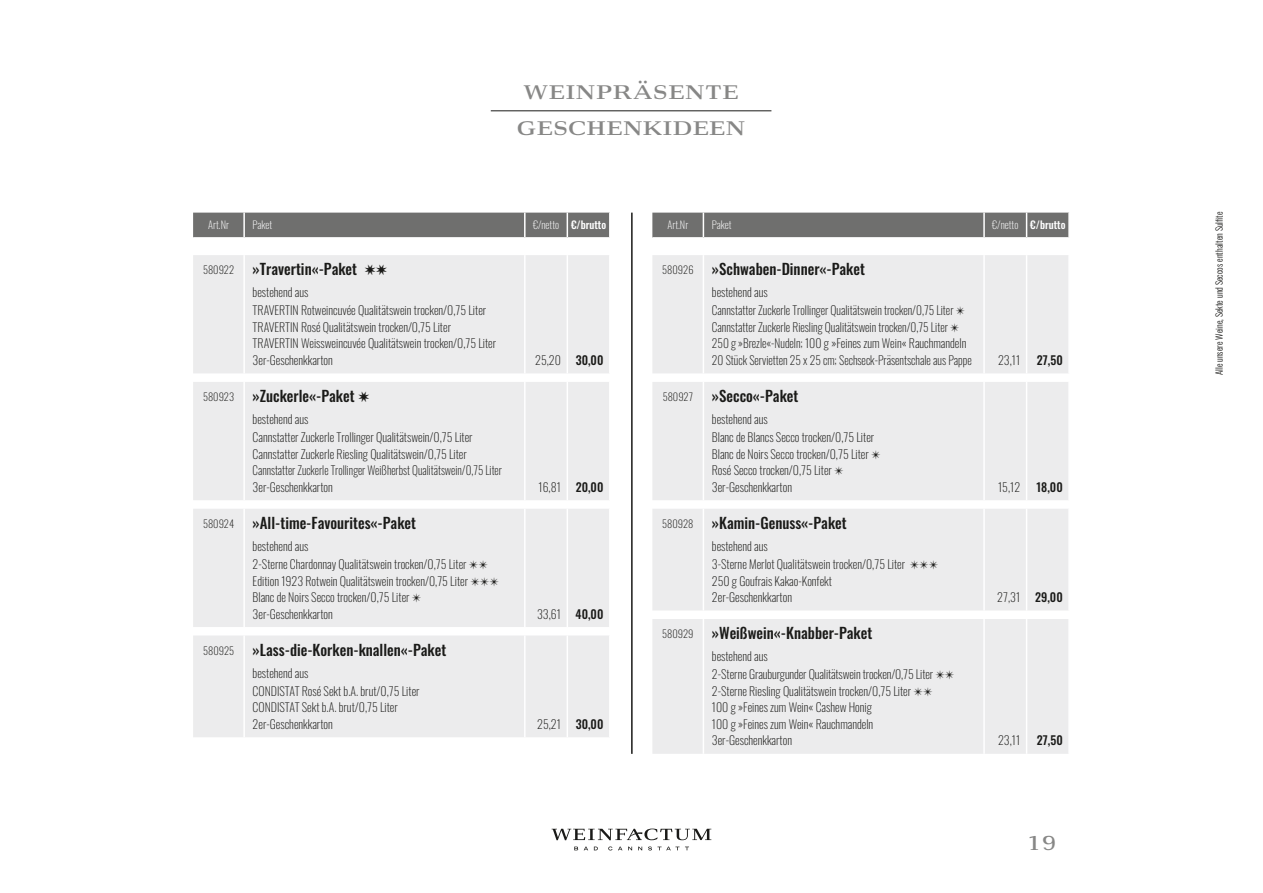
<style>
.page{position:relative;width:1263px;height:893px;background:#fff}
.page>*{position:absolute;margin:0;border:0;box-sizing:border-box;transform-origin:0 0}
.t1{font:18px "Maximus";letter-spacing:-.005em;color:#878786}
.t2{font:500 15px "Oswald";color:#1a1a18}
.t3{font:200 12px/16.5px "Oswald";color:#1a1a18}
.t4{font:200 12px/16.5px "Oswald";color:#1a1a18;scale:.96 1}
.t5{font:200 12px "Oswald";color:#1a1a18;scale:.93 1}
.t6{font:500 12px "Oswald";color:#1a1a18}
.t7{font:200 10.5px "Oswald";color:#1a1a18}
.t8{font:200 10.5px "Oswald";color:#fff}
.t9{font:500 10.5px "Oswald";color:#fff}
.t10{font:300 9px "Oswald";color:#1a1a18}
</style>
<div class="page">
<svg style="left:574px;top:846px;width:115px;height:4px"></svg>
<svg style="left:552px;top:829px;width:159px;height:11px"></svg>
<hr style="left:631px;top:213px;width:2px;height:541px;background:#1a1a18">
<div style="left:193px;top:255px;width:416px;height:118px;background:#ececed"></div>
<hr style="left:524px;top:255px;width:1px;height:118px;background:#fff">
<hr style="left:567px;top:255px;width:1px;height:118px;background:#fff">
<hr style="left:243px;top:255px;width:2px;height:118px;background:#fff">
<div style="left:193px;top:382px;width:416px;height:118px;background:#ececed"></div>
<hr style="left:524px;top:382px;width:1px;height:118px;background:#fff">
<hr style="left:567px;top:382px;width:1px;height:118px;background:#fff">
<hr style="left:243px;top:382px;width:2px;height:118px;background:#fff">
<div style="left:193px;top:636px;width:416px;height:101px;background:#ececed"></div>
<hr style="left:524px;top:635px;width:1px;height:102px;background:#fff">
<hr style="left:567px;top:635px;width:1px;height:102px;background:#fff">
<hr style="left:243px;top:635px;width:2px;height:102px;background:#fff">
<div style="left:193px;top:509px;width:416px;height:118px;background:#ececed"></div>
<hr style="left:524px;top:509px;width:1px;height:118px;background:#fff">
<hr style="left:567px;top:509px;width:1px;height:118px;background:#fff">
<hr style="left:243px;top:509px;width:2px;height:118px;background:#fff">
<div style="left:193px;top:213px;width:417px;height:25px;background:#6f6f6e"></div>
<hr style="left:609px;top:213px;width:2px;height:24px;background:#fff">
<div style="left:652px;top:213px;width:417px;height:25px;background:#6f6f6e"></div>
<hr style="left:1068px;top:213px;width:2px;height:24px;background:#fff">
<div style="left:652px;top:255px;width:416px;height:118px;background:#ececed"></div>
<hr style="left:983px;top:255px;width:2px;height:118px;background:#fff">
<hr style="left:1026px;top:255px;width:1px;height:118px;background:#fff">
<hr style="left:703px;top:255px;width:1px;height:118px;background:#fff">
<div style="left:652px;top:382px;width:416px;height:118px;background:#ececed"></div>
<hr style="left:983px;top:382px;width:2px;height:118px;background:#fff">
<hr style="left:1026px;top:382px;width:1px;height:118px;background:#fff">
<hr style="left:703px;top:382px;width:1px;height:118px;background:#fff">
<div style="left:652px;top:619px;width:416px;height:135px;background:#ececed"></div>
<hr style="left:983px;top:619px;width:2px;height:135px;background:#fff">
<hr style="left:1026px;top:619px;width:1px;height:135px;background:#fff">
<hr style="left:703px;top:619px;width:1px;height:135px;background:#fff">
<div style="left:652px;top:509px;width:416px;height:101px;background:#ececed"></div>
<hr style="left:983px;top:509px;width:2px;height:101px;background:#fff">
<hr style="left:1026px;top:509px;width:1px;height:101px;background:#fff">
<hr style="left:703px;top:509px;width:1px;height:101px;background:#fff">
<hr style="left:491px;top:111px;width:280px;height:1px;background:#1a1a18">
<p class="t1" style="left:523px;top:78px;width:217px">WEINPRÄSENTE</p>
<p class="t1" style="left:516px;top:114px;width:231px">GESCHENKIDEEN</p>
<p class="t8" style="left:208px;top:216px;width:22px">Art.Nr</p>
<p class="t8" style="left:253px;top:216px;width:21px">Paket</p>
<p class="t8" style="left:533px;top:216px;width:28px">€/netto</p>
<p class="t9" style="left:571px;top:220px;width:37px">€/brutto</p>
<p class="t8" style="left:667px;top:216px;width:22px">Art.Nr</p>
<p class="t8" style="left:712px;top:216px;width:21px">Paket</p>
<p class="t8" style="left:992px;top:216px;width:28px">€/netto</p>
<p class="t9" style="left:1030px;top:220px;width:37px">€/brutto</p>
<p class="t7" style="left:662px;top:261px;width:33px">580926</p>
<p class="t2" style="left:712px;top:261px;width:155px">»Schwaben-Dinner«-Paket</p>
<p class="t3" style="left:712px;top:283px;width:57px">bestehend aus</p>
<p class="t4" style="left:712px;top:301px;width:265px">Cannstatter Zuckerle Trollinger Qualitätswein trocken/0,75 Liter ✴</p>
<p class="t4" style="left:712px;top:317px;width:259px">Cannstatter Zuckerle Riesling Qualitätswein trocken/0,75 Liter ✴</p>
<p class="t4" style="left:712px;top:334px;width:272px">250 g »Brezle«-Nudeln; 100 g »Feines zum Wein« Rauchmandeln<br>20 Stück Servietten 25 x 25 cm; Sechseck-Präsentschale aus Pappe</p>
<p class="t7" style="left:203px;top:261px;width:33px">580922</p>
<p class="t2" style="left:253px;top:261px;width:136px">»Travertin«-Paket ✷✷</p>
<p class="t3" style="left:253px;top:283px;width:57px">bestehend aus</p>
<p class="t3" style="left:253px;top:301px;width:235px">TRAVERTIN Rotweincuvée Qualitätswein trocken/0,75 Liter<br>TRAVERTIN Rosé Qualitätswein trocken/0,75 Liter</p>
<p class="t3" style="left:253px;top:334px;width:245px">TRAVERTIN Weissweincuvée Qualitätswein trocken/0,75 Liter<br>3er-Geschenkkarton</p>
<p class="t3" style="left:535px;top:350px;width:27px">25,20</p>
<p class="t6" style="left:576px;top:354px;width:29px">30,00</p>
<p class="t3" style="left:998px;top:350px;width:24px">23,11</p>
<p class="t6" style="left:1037px;top:354px;width:27px">27,50</p>
<p class="t7" style="left:203px;top:387px;width:33px">580923</p>
<p class="t2" style="left:253px;top:388px;width:119px">»Zuckerle«-Paket ✷</p>
<p class="t3" style="left:253px;top:410px;width:57px">bestehend aus</p>
<p class="t3" style="left:253px;top:428px;width:222px">Cannstatter Zuckerle Trollinger Qualitätswein/0,75 Liter</p>
<p class="t3" style="left:253px;top:444px;width:216px">Cannstatter Zuckerle Riesling Qualitätswein/0,75 Liter</p>
<p class="t5" style="left:253px;top:460px;width:270px">Cannstatter Zuckerle Trollinger Weißherbst Qualitätswein/0,75 Liter</p>
<p class="t3" style="left:253px;top:477px;width:82px">3er-Geschenkkarton</p>
<p class="t3" style="left:538px;top:477px;width:24px">16,81</p>
<p class="t6" style="left:576px;top:481px;width:29px">20,00</p>
<p class="t7" style="left:203px;top:514px;width:33px">580924</p>
<p class="t2" style="left:253px;top:515px;width:165px">»All-time-Favourites«-Paket</p>
<p class="t3" style="left:253px;top:536px;width:57px">bestehend aus</p>
<p class="t3" style="left:253px;top:554px;width:237px">2-Sterne Chardonnay Qualitätswein trocken/0,75 Liter ✴✴</p>
<p class="t3" style="left:253px;top:571px;width:248px">Edition 1923 Rotwein Qualitätswein trocken/0,75 Liter ✴✴✴</p>
<p class="t3" style="left:253px;top:587px;width:170px">Blanc de Noirs Secco trocken/0,75 Liter ✴</p>
<p class="t3" style="left:253px;top:604px;width:82px">3er-Geschenkkarton</p>
<p class="t3" style="left:537px;top:604px;width:25px">33,61</p>
<p class="t6" style="left:576px;top:607px;width:29px">40,00</p>
<p class="t7" style="left:203px;top:641px;width:33px">580925</p>
<p class="t2" style="left:253px;top:642px;width:195px">»Lass-die-Korken-knallen«-Paket</p>
<p class="t3" style="left:253px;top:663px;width:57px">bestehend aus</p>
<p class="t3" style="left:253px;top:681px;width:168px">CONDISTAT Rosé Sekt b.A. brut/0,75 Liter</p>
<p class="t3" style="left:253px;top:698px;width:147px">CONDISTAT Sekt b.A. brut/0,75 Liter</p>
<p class="t3" style="left:253px;top:714px;width:82px">2er-Geschenkkarton</p>
<p class="t3" style="left:537px;top:714px;width:25px">25,21</p>
<p class="t6" style="left:576px;top:718px;width:29px">30,00</p>
<p class="t7" style="left:663px;top:387px;width:32px">580927</p>
<p class="t2" style="left:712px;top:388px;width:88px">»Secco«-Paket</p>
<p class="t3" style="left:712px;top:410px;width:57px">bestehend aus</p>
<p class="t3" style="left:712px;top:428px;width:164px">Blanc de Blancs Secco trocken/0,75 Liter</p>
<p class="t3" style="left:712px;top:444px;width:170px">Blanc de Noirs Secco trocken/0,75 Liter ✴</p>
<p class="t3" style="left:712px;top:461px;width:133px">Rosé Secco trocken/0,75 Liter ✴</p>
<p class="t3" style="left:712px;top:477px;width:82px">3er-Geschenkkarton</p>
<p class="t3" style="left:998px;top:477px;width:24px">15,12</p>
<p class="t6" style="left:1036px;top:481px;width:28px">18,00</p>
<p class="t7" style="left:662px;top:514px;width:33px">580928</p>
<p class="t2" style="left:712px;top:515px;width:136px">»Kamin-Genuss«-Paket</p>
<p class="t3" style="left:712px;top:536px;width:57px">bestehend aus</p>
<p class="t3" style="left:712px;top:554px;width:228px">3-Sterne Merlot Qualitätswein trocken/0,75 Liter ✴✴✴</p>
<p class="t3" style="left:712px;top:571px;width:122px">250 g Goufrais Kakao-Konfekt</p>
<p class="t3" style="left:712px;top:587px;width:82px">2er-Geschenkkarton</p>
<p class="t3" style="left:997px;top:587px;width:24px">27,31</p>
<p class="t6" style="left:1035px;top:591px;width:29px">29,00</p>
<p class="t7" style="left:662px;top:625px;width:33px">580929</p>
<p class="t2" style="left:712px;top:625px;width:162px">»Weißwein«-Knabber-Paket</p>
<p class="t3" style="left:712px;top:647px;width:57px">bestehend aus</p>
<p class="t3" style="left:712px;top:665px;width:244px">2-Sterne Grauburgunder Qualitätswein trocken/0,75 Liter ✴✴</p>
<p class="t3" style="left:712px;top:681px;width:222px">2-Sterne Riesling Qualitätswein trocken/0,75 Liter ✴✴</p>
<p class="t3" style="left:712px;top:698px;width:163px">100 g »Feines zum Wein« Cashew Honig<br>100 g »Feines zum Wein« Rauchmandeln</p>
<p class="t3" style="left:712px;top:731px;width:82px">3er-Geschenkkarton</p>
<p class="t3" style="left:998px;top:731px;width:24px">23,11</p>
<p class="t6" style="left:1037px;top:734px;width:27px">27,50</p>
<h1 class="t1" style="left:1026px;top:830px;width:32px">19</h1>
<p class="t10" style="left:1211px;top:375px;width:165px;rotate:-90deg">Alle unsere Weine, Sekte und Seccos enthalten Sulfite</p>
</div>
